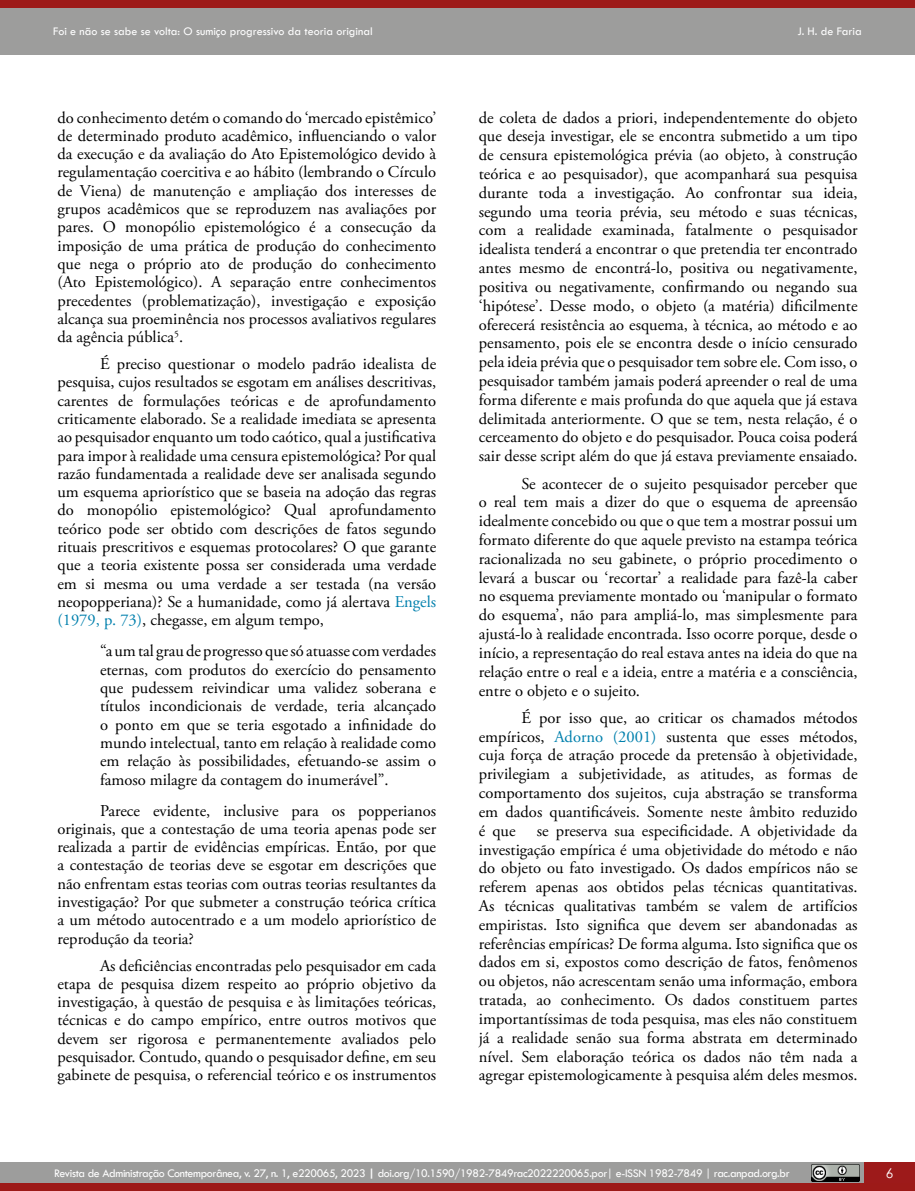
<style>
.page{position:relative;width:915px;height:1191px;background:#fff}
.page>*{position:absolute;margin:0;border:0;box-sizing:border-box;transform-origin:0 0}
.t1{font:16.5px/18.8px "Adobe Garamond Pro";color:#000;text-align:justify}
.t2{font:13.5px "Century Gothic";color:#fff}
.t3{font:12px "Tw Cen";letter-spacing:-.03em;color:#fff}
.t4{font:12px "Tw Cen";color:#fff}
.s1{color:#0080ad}
.s2{font-weight:700}
</style>
<div class="page">
<div style="left:863px;top:1162px;width:51px;height:21px;background:#9d1a1a"></div>
<div style="left:0;top:0;width:914px;height:54px;background:#9d9d9c"></div>
<div style="left:0;top:0;width:914px;height:7px;background:#9d1a18"></div>
<div style="left:0;top:1162px;width:863px;height:21px;background:#9d9d9c"></div>
<div style="left:0;top:1183px;width:914px;height:8px;background:#9d1a18"></div>
<svg style="left:914px;top:1162px;width:1px;height:29px"></svg>
<img style="left:811px;top:1164px;width:48px;height:17px">
<p class="t4" style="left:53px;top:24px;width:321px">Foi e não se sabe se volta: O sumiço progressivo da teoria original</p>
<p class="t3" style="left:797px;top:24px;width:66px">J. H. de Faria</p>
<p class="t1" style="left:57px;top:109px;width:380px;line-height:18.3px">do conhecimento detém o comando do ‘mercado epistêmico’ de determinado produto acadêmico, influenciando o valor da execução e da avaliação do Ato Epistemológico devido à regulamentação coercitiva e ao hábito (lembrando o Círculo de Viena) de manutenção e ampliação dos interesses de grupos acadêmicos que se reproduzem nas avaliações por pares. O monopólio epistemológico é a consecução da imposição de uma prática de produção do conhecimento que nega o próprio ato de produção do conhecimento (Ato Epistemológico). A separação entre conhecimentos precedentes (problematização), investigação e exposição alcança sua proeminência nos processos avaliativos regulares da agência pública<sup>5</sup>.</p>
<p class="t1" style="left:57px;top:355px;width:380px;line-height:18.3px;text-indent:43px">É preciso questionar o modelo padrão idealista de pesquisa, cujos resultados se esgotam em análises descritivas, carentes de formulações teóricas e de aprofundamento criticamente elaborado. Se a realidade imediata se apresenta ao pesquisador enquanto um todo caótico, qual a justificativa para impor à realidade uma censura epistemológica? Por qual razão fundamentada a realidade deve ser analisada segundo um esquema apriorístico que se baseia na adoção das regras do monopólio epistemológico? Qual aprofundamento teórico pode ser obtido com descrições de fatos segundo rituais prescritivos e esquemas protocolares? O que garante que a teoria existente possa ser considerada uma verdade em si mesma ou uma verdade a ser testada (na versão neopopperiana)? Se a humanidade, como já alertava <span class="s1">Engels (1979, p. 73)</span>, chegasse, em algum tempo,</p>
<p class="t1" style="left:100px;top:642px;width:337px;line-height:18.3px">“a um tal grau de progresso que só atuasse com verdades eternas, com produtos do exercício do pensamento que pudessem reivindicar uma validez soberana e títulos incondicionais de verdade, teria alcançado o ponto em que se teria esgotado a infinidade do mundo intelectual, tanto em relação à realidade como em relação às possibilidades, efetuando-se assim o famoso milagre da contagem do inumerável”.</p>
<p class="t1" style="left:57px;top:801px;width:380px;line-height:18.3px;text-indent:43px">Parece evidente, inclusive para os popperianos originais, que a contestação de uma teoria apenas pode ser realizada a partir de evidências empíricas. Então, por que a contestação de teorias deve se esgotar em descrições que não enfrentam estas teorias com outras teorias resultantes da investigação? Por que submeter a construção teórica crítica a um método autocentrado e a um modelo apriorístico de reprodução da teoria?</p>
<p class="t1" style="left:57px;top:956px;width:380px;line-height:18.3px;text-indent:43px">As deficiências encontradas pelo pesquisador em cada etapa de pesquisa dizem respeito ao próprio objetivo da investigação, à questão de pesquisa e às limitações teóricas, técnicas e do campo empírico, entre outros motivos que devem ser rigorosa e permanentemente avaliados pelo pesquisador. Contudo, quando o pesquisador define, em seu gabinete de pesquisa, o referencial teórico e os instrumentos</p>
<p class="t1" style="left:478px;top:108px;width:380px">de coleta de dados a priori, independentemente do objeto que deseja investigar, ele se encontra submetido a um tipo de censura epistemológica prévia (ao objeto, à construção teórica e ao pesquisador), que acompanhará sua pesquisa durante toda a investigação. Ao confrontar sua ideia, segundo uma teoria prévia, seu método e suas técnicas, com a realidade examinada, fatalmente o pesquisador idealista tenderá a encontrar o que pretendia ter encontrado antes mesmo de encontrá-lo, positiva ou negativamente, positiva ou negativamente, confirmando ou negando sua ‘hipótese’. Desse modo, o objeto (a matéria) dificilmente oferecerá resistência ao esquema, à técnica, ao método e ao pensamento, pois ele se encontra desde o início censurado pela ideia prévia que o pesquisador tem sobre ele. Com isso, o pesquisador também jamais poderá apreender o real de uma forma diferente e mais profunda do que aquela que já estava delimitada anteriormente. O que se tem, nesta relação, é o cerceamento do objeto e do pesquisador. Pouca coisa poderá sair desse script além do que já estava previamente ensaiado.</p>
<p class="t1" style="left:478px;top:474px;width:380px;text-indent:43px">Se acontecer de o sujeito pesquisador perceber que o real tem mais a dizer do que o esquema de apreensão idealmente concebido ou que o que tem a mostrar possui um formato diferente do que aquele previsto na estampa teórica racionalizada no seu gabinete, o próprio procedimento o levará a buscar ou ‘recortar’ a realidade para fazê-la caber no esquema previamente montado ou ‘manipular o formato do esquema’, não para ampliá-lo, mas simplesmente para ajustá-lo à realidade encontrada. Isso ocorre porque, desde o início, a representação do real estava antes na ideia do que na relação entre o real e a ideia, entre a matéria e a consciência, entre o objeto e o sujeito.</p>
<p class="t1" style="left:478px;top:709px;width:380px;text-indent:43px">É por isso que, ao criticar os chamados métodos empíricos, <span class="s1">Adorno (2001)</span> sustenta que esses métodos, cuja força de atração procede da pretensão à objetividade, privilegiam a subjetividade, as atitudes, as formas de comportamento dos sujeitos, cuja abstração se transforma em dados quantificáveis. Somente neste âmbito reduzido é que</p>
<p class="t1" style="left:478px;top:821px;width:380px;text-indent:58px">se preserva sua especificidade. A objetividade da investigação empírica é uma objetividade do método e não do objeto ou fato investigado. Os dados empíricos não se referem apenas aos obtidos pelas técnicas quantitativas.<br>As técnicas qualitativas também se valem de artifícios empiristas. Isto significa que devem ser abandonadas as referências empíricas? De forma alguma. Isto significa que os dados em si, expostos como descrição de fatos, fenômenos ou objetos, não acrescentam senão uma informação, embora tratada, ao conhecimento. Os dados constituem partes importantíssimas de toda pesquisa, mas eles não constituem já a realidade senão sua forma abstrata em determinado nível. Sem elaboração teórica os dados não têm nada a agregar epistemologicamente à pesquisa além deles mesmos.</p>
<p class="t3" style="left:54px;top:1166px;width:736px">Revista de Administração Contemporânea, v. 27, n. 1, e220065, 2023 <span class="s2">|</span> doi.org/10.1590/1982-7849rac2022220065.por| e-ISSN 1982-7849 | rac.anpad.org.br</p>
<p class="t2" style="left:885px;top:1163px;width:9px">6</p>
</div>
